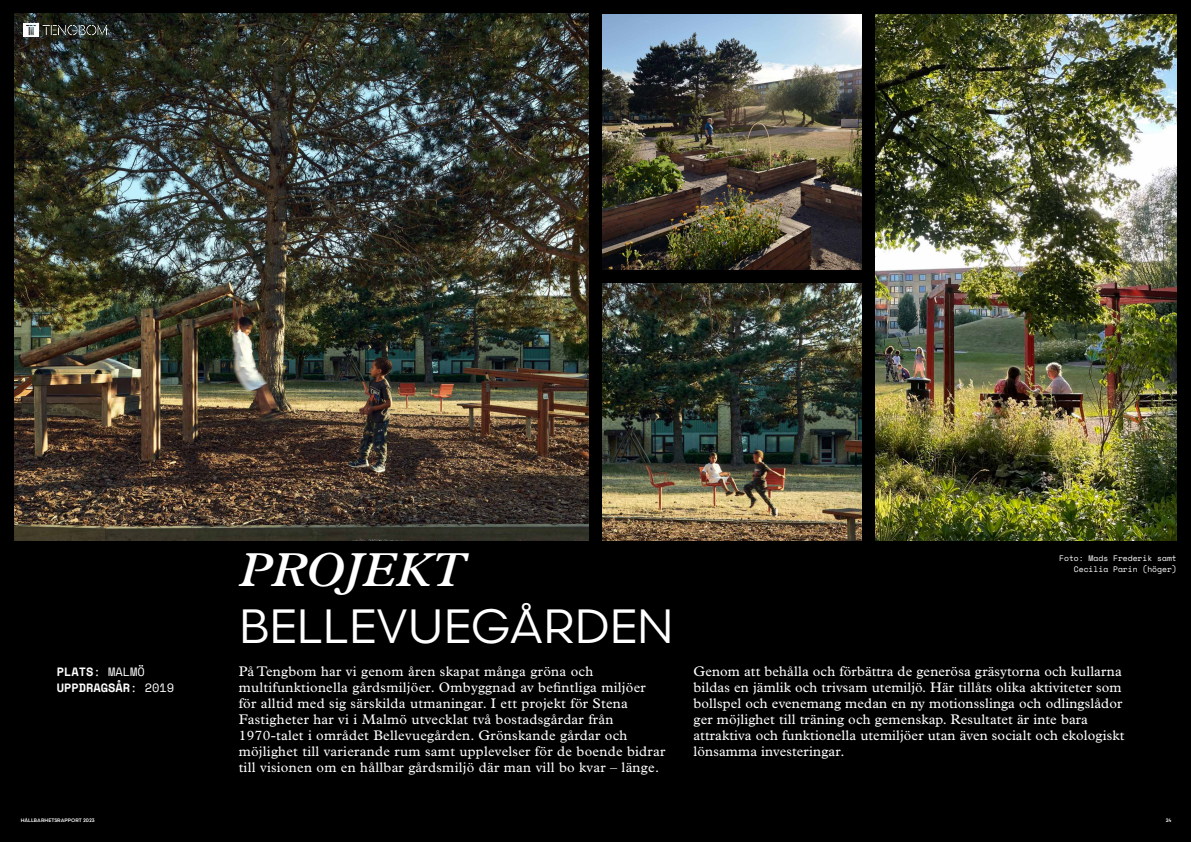
<style>
.page{position:relative;width:1191px;height:842px;background:#fff}
.page>*{position:absolute;margin:0;border:0;box-sizing:border-box;transform-origin:0 0}
.t1{font:48px "Tengbom Scandia";letter-spacing:-.01em;color:#fff}
.t2{font:italic 600 48px "Plantin Std";letter-spacing:-.01em;color:#fff}
.t3{font:14px/16px "Plantin Std";letter-spacing:.02em;color:#fff}
.t4{font:700 12px/16px "Space Mono";color:#fff}
.t5{font:8px/11px "Space Mono";color:#fff;text-align:right}
.t6{font:500 5px "Tengbom Scandia";color:#fff}
.s1{font-weight:400}
</style>
<div class="page">
<div style="left:0;top:0;width:1190px;height:841px;background:#000"></div>
<img style="left:14px;top:14px;width:574px;height:526px">
<img style="left:876px;top:14px;width:300px;height:526px">
<img style="left:603px;top:283px;width:258px;height:257px">
<img style="left:602px;top:14px;width:259px;height:255px">
<img style="left:24px;top:23px;width:82px;height:13px">
<p class="t4" style="left:57px;top:663px;width:119px">PLATS<span class="s1">: MALMÖ<br></span>UPPDRAGSÅR<span class="s1">: 2019</span></p>
<h1 class="t2" style="left:239px;top:542px;width:228px">PROJEKT</h1>
<h1 class="t1" style="left:239px;top:596px;width:437px">BELLEVUEGÅRDEN</h1>
<p class="t3" style="left:239px;top:663px;width:428px">På Tengbom har vi genom åren skapat många gröna och multifunktionella gårdsmiljöer. Ombyggnad av befintliga miljöer för alltid med sig särskilda utmaningar. I ett projekt för Stena Fastigheter har vi i Malmö utvecklat två bostadsgårdar från 1970-talet i området Bellevuegården. Grönskande gårdar och möjlighet till varierande rum samt upplevelser för de boende bidrar till visionen om en hållbar gårdsmiljö där man vill bo kvar – länge.</p>
<p class="t5" style="left:1059px;top:553px;width:119px">Foto: Mads Frederik samt<br>Cecilia Parin (höger)</p>
<p class="t3" style="left:693px;top:663px;width:432px">Genom att behålla och förbättra de generösa gräsytorna och kullarna bildas en jämlik och trivsam utemiljö. Här tillåts olika aktiviteter som bollspel och evenemang medan en ny motionsslinga och odlingslådor ger möjlighet till träning och gemenskap. Resultatet är inte bara attraktiva och funktionella utemiljöer utan även socialt och ekologiskt lönsamma investeringar.</p>
<p class="t6" style="left:21px;top:817px;width:76px">HÅLLBARHETSRAPPORT 2023</p>
<p class="t6" style="left:1165px;top:817px;width:7px">24</p>
</div>
